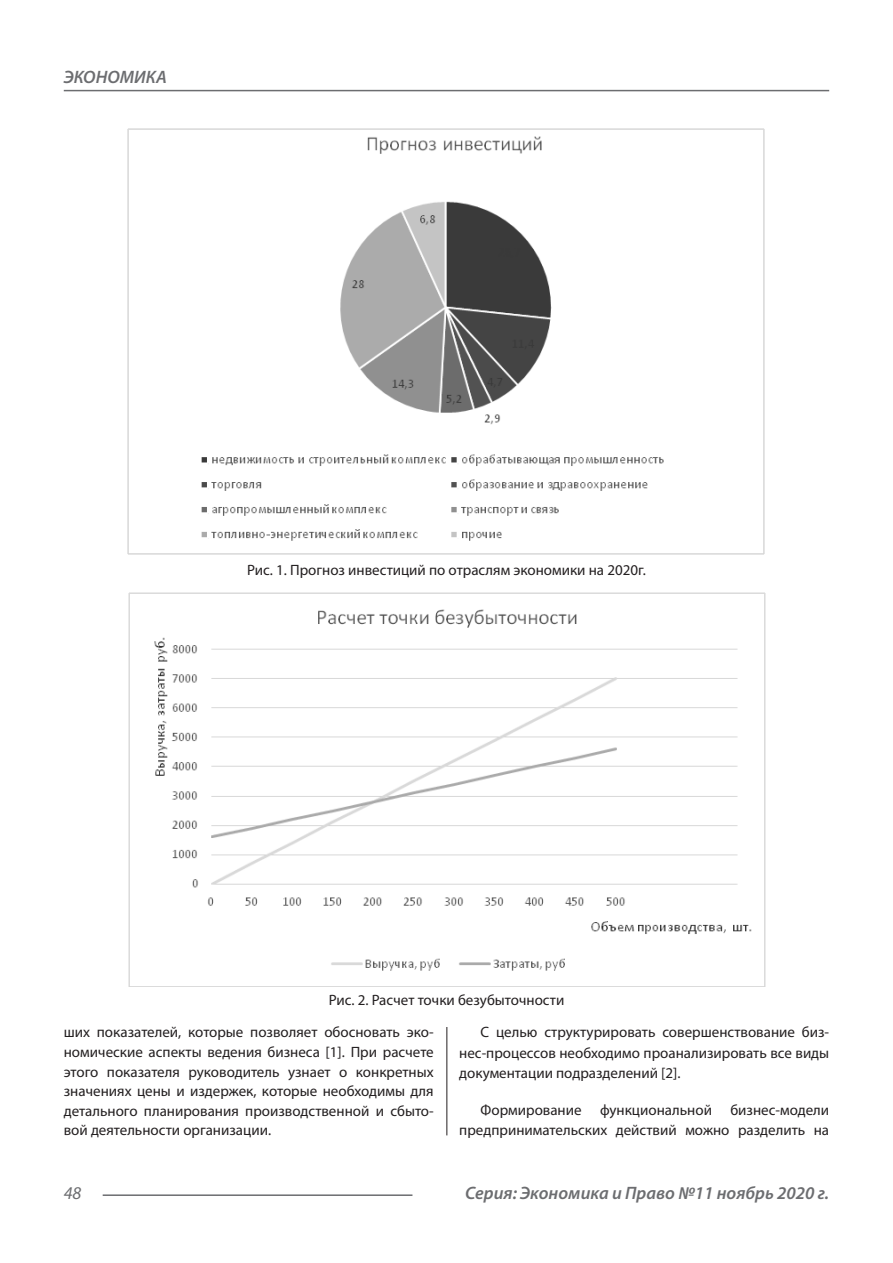
<style>
.page{position:relative;width:893px;height:1263px;background:#fff}
.page>*{position:absolute;margin:0;border:0;box-sizing:border-box;transform-origin:0 0}
.t1{font:italic 600 18px "Myriad Pro";color:#6c6d70}
.t2{font:italic 18px "Myriad Pro";color:#6c6d70}
.Статья_текст{font:15px/19.6px "Myriad Pro";color:#231f20;text-align:justify}
</style>
<div class="page">
<hr style="left:446px;top:128px;width:1px;height:1007px;background:#231f20">
<hr style="left:103px;top:1194px;width:309px;height:2px;background:#6c6d70">
<hr style="left:64px;top:90px;width:765px;height:1px;background:#6c6d70">
<div style="left:442px;top:112px;width:14px;height:914px;background:#fff"></div>
<img style="left:127px;top:129px;width:637px;height:426px">
<img style="left:129px;top:592px;width:636px;height:395px">
<p class="t1" style="left:64px;top:66px;width:105px">ЭКОНОМИКА</p>
<p class="Статья_текст" style="left:247px;top:560px;width:400px">Рис. 1. Прогноз инвестиций по отраслям экономики на 2020г.</p>
<p class="Статья_текст" style="left:329px;top:990px;width:237px">Рис. 2. Расчет точки безубыточности</p>
<p class="Статья_текст" style="left:64px;top:1022px;width:371px">ших показателей, которые позволяет обосновать эко&shy;номические аспекты ведения бизнеса [1]. При расчете этого показателя руководитель узнает о конкретных значениях цены и издержек, которые необходимы для детального планирования производственной и сбыто&shy;вой деятельности организации.</p>
<p class="Статья_текст" style="left:459px;top:1022px;width:371px;line-height:20.2px;text-indent:21px">С целью структурировать совершенствование биз&shy;нес-процессов необходимо проанализировать все виды документации подразделений [2].</p>
<p class="Статья_текст" style="left:459px;top:1100px;width:371px;line-height:20.2px;text-align:right">Формирование функциональной бизнес-модели предпринимательских действий можно разделить на</p>
<p class="t2" style="left:64px;top:1182px;width:19px">48</p>
<p class="t1" style="left:465px;top:1182px;width:365px">Серия: Экономика и Право №11 ноябрь 2020 г.</p>
</div>
